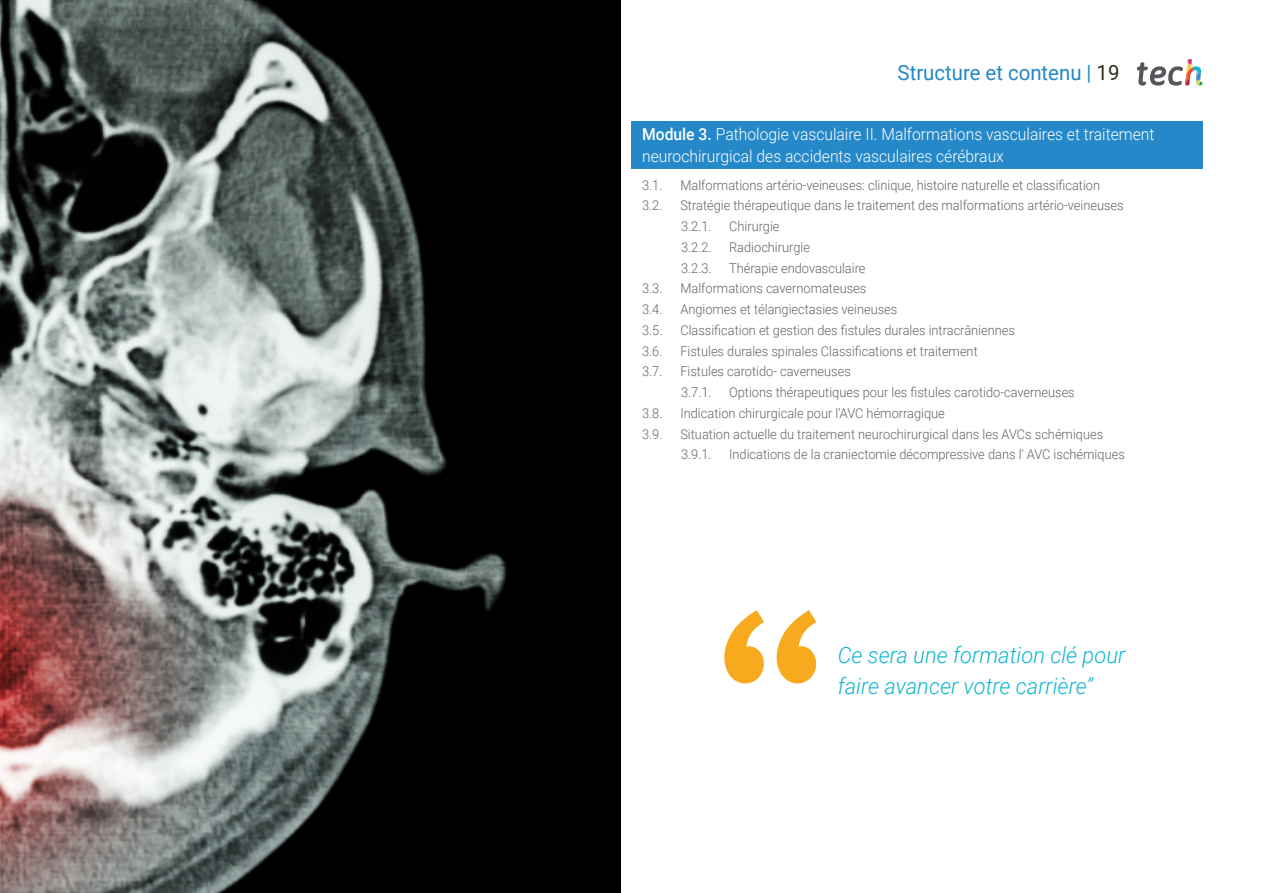
<style>
.page{position:relative;width:1263px;height:893px;background:#fff}
.page>*{position:absolute;margin:0;border:0;box-sizing:border-box;transform-origin:0 0}
.t1{font:italic 300 22.5px/31.5px "Roboto";color:#0fb6cf}
.t2{font:21px "Roboto";color:#2488c9}
.t3{font:300 16.5px/22.5px "Roboto";color:#fff;scale:.95 1}
.t4{font:300 13.5px/20.7px "Roboto";color:#61646a;scale:.95 1}
.s1{color:#312e20}
.s2{font-weight:500}
</style>
<div class="page">
<img style="left:0;top:0;width:621px;height:893px">
<svg style="left:1137px;top:59px;width:65px;height:27px"></svg>
<svg style="left:724px;top:610px;width:92px;height:73px"></svg>
<div style="left:631px;top:121px;width:571px;height:48px;background:#2488c9"></div>
<h2 class="t2" style="left:898px;top:57px;width:223px">Structure et contenu | <span class="s1">19</span></h2>
<p class="t3" style="left:642px;top:122px;width:541px"><span class="s2">Module 3.</span> Pathologie vasculaire II. Malformations vasculaires et traitement neurochirurgical des accidents vasculaires cérébraux</p>
<p class="t4" style="left:642px;top:174px;width:23px">3.1.</p>
<p class="t4" style="left:680px;top:174px;width:443px">Malformations artério-veineuses: clinique, histoire naturelle et classification</p>
<p class="t4" style="left:642px;top:195px;width:23px">3.2.</p>
<p class="t4" style="left:680px;top:195px;width:468px">Stratégie thérapeutique dans le traitement des malformations artério-veineuses<br>3.2.1.</p>
<p class="t4" style="left:729px;top:215px;width:55px">Chirurgie</p>
<p class="t4" style="left:681px;top:236px;width:34px">3.2.2.</p>
<p class="t4" style="left:729px;top:236px;width:87px">Radiochirurgie</p>
<p class="t4" style="left:681px;top:257px;width:34px">3.2.3.</p>
<p class="t4" style="left:729px;top:257px;width:145px">Thérapie endovasculaire</p>
<p class="t4" style="left:642px;top:278px;width:23px">3.3.</p>
<p class="t4" style="left:680px;top:278px;width:197px">Malformations cavernomateuses</p>
<p class="t4" style="left:642px;top:298px;width:23px">3.4.</p>
<p class="t4" style="left:680px;top:298px;width:230px">Angiomes et télangiectasies veineuses</p>
<p class="t4" style="left:642px;top:319px;width:23px">3.5.</p>
<p class="t4" style="left:680px;top:319px;width:354px">Classification et gestion des fistules durales intracrâniennes</p>
<p class="t4" style="left:642px;top:340px;width:23px">3.6.</p>
<p class="t4" style="left:680px;top:340px;width:315px">Fistules durales spinales Classifications et traitement</p>
<p class="t4" style="left:642px;top:361px;width:23px">3.7.</p>
<p class="t4" style="left:680px;top:361px;width:181px">Fistules carotido- caverneuses<br>3.7.1.</p>
<p class="t4" style="left:729px;top:381px;width:365px">Options thérapeutiques pour les fistules carotido-caverneuses</p>
<p class="t4" style="left:642px;top:402px;width:23px">3.8.</p>
<p class="t4" style="left:680px;top:402px;width:280px">Indication chirurgicale pour l'AVC hémorragique</p>
<p class="t4" style="left:642px;top:423px;width:23px">3.9.</p>
<p class="t4" style="left:680px;top:423px;width:447px">Situation actuelle du traitement neurochirurgical dans les AVCs schémiques<br>3.9.1.</p>
<p class="t4" style="left:729px;top:444px;width:418px">Indications de la craniectomie décompressive dans l' AVC ischémiques</p>
<h1 class="t1" style="left:838px;top:638px;width:289px">Ce sera une formation clé pour faire avancer votre carrière”</h1>
</div>
